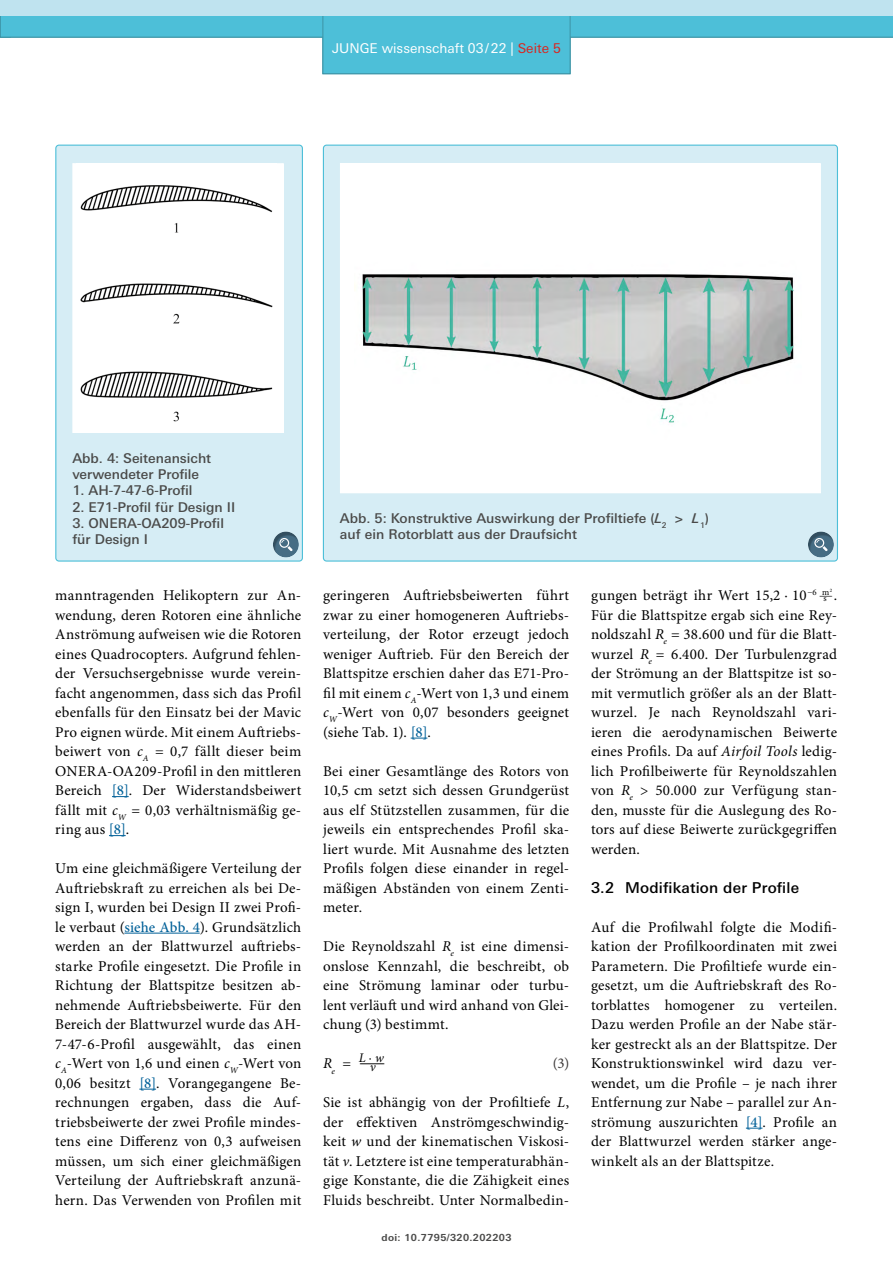
<style>
.page{position:relative;width:893px;height:1263px;background:#fff}
.page>*{position:absolute;margin:0;border:0;box-sizing:border-box;transform-origin:0 0}
.t1{font:15px/19.5px "Minion Pro";letter-spacing:.015em;color:#000;text-align:justify}
.t2{font:500 15px "Univers Next W1 G";letter-spacing:.015em;color:#000}
.t3{font:15px "Minion Pro";color:#3b3838}
.t4{font:500 13.5px/16.2px "Univers Next W1 G";color:#4a4a49}
.t5{font:13.5px "Univers Next W1 G";color:#fff}
.t6{font:italic 13.05px "Minion Pro";color:#000}
.t7{font:700 9.75px "Univers Next W1 G";letter-spacing:.04em;color:#4a4a49}
.t8{font:8.7px "Minion Pro";color:#000}
.s1{color:#d92620}
.s2{font-style:italic}
.s3{font-weight:500;color:#006098}
.s4{font-size:15px}
.s5{font-style:normal;font-size:15px}
.s6{font-style:normal;font-size:18px}
.s7{font-style:normal}
</style>
<div class="page">
<div style="left:0;top:16px;width:893px;height:21px;background:#4dbfd8"></div>
<div style="left:323px;top:13px;width:247px;height:61px;background:#4dbfd8;border:1px solid #3d94a6"></div>
<div style="left:0;top:0;width:893px;height:16px;background:#bfe3ef"></div>
<svg style="left:411px;top:738px;width:16px;height:1px"></svg>
<svg style="left:112px;top:796px;width:17px;height:1px"></svg>
<svg style="left:109px;top:835px;width:17px;height:1px"></svg>
<hr style="left:124px;top:933px;width:76px;height:1px;background:#006098">
<svg style="left:139px;top:1089px;width:17px;height:1px"></svg>
<svg style="left:746px;top:1128px;width:16px;height:1px"></svg>
<div style="left:56px;top:145px;width:246px;height:416px;background:#d6edf5;border-radius:3px"></div>
<div style="left:73px;top:164px;width:210px;height:268px;background:#fff"></div>
<img style="left:80px;top:185px;width:193px;height:237px">
<div style="left:72px;top:163px;width:212px;height:270px;border:1px solid #fff"></div>
<div style="left:55px;top:145px;width:248px;height:417px;border:1px solid #4dbfd8;border-radius:3px"></div>
<div style="left:323px;top:145px;width:514px;height:416px;background:#d6edf5;border-radius:3px"></div>
<div style="left:340px;top:164px;width:480px;height:329px;background:#fff"></div>
<img style="left:362px;top:274px;width:432px;height:149px">
<div style="left:340px;top:163px;width:481px;height:330px;border:1px solid #fff"></div>
<div style="left:260px;top:520px;width:51px;height:38px;background:#000;opacity:.28"></div>
<svg style="left:279px;top:538px;width:14px;height:13px"></svg>
<div style="left:795px;top:520px;width:51px;height:38px;background:#000;opacity:.28"></div>
<svg style="left:814px;top:538px;width:14px;height:13px"></svg>
<p class="t5" style="left:332px;top:40px;width:230px">JUNGE wissenschaft 03/18 | <span class="s1">Seite 5</span></p>
<p class="t5" style="left:468px;top:40px;width:17px">15</p>
<p class="t5" style="left:491px;top:40px;width:17px">22</p>
<p class="t4" style="left:72px;top:450px;width:140px">Abb. 4: Seitenansicht verwendeter Profile</p>
<p class="t4" style="left:72px;top:482px;width:122px">1. AH-7-47-6-Profil</p>
<p class="t4" style="left:72px;top:499px;width:164px">2. E71-Profil für Design II</p>
<p class="t4" style="left:72px;top:515px;width:153px">3. ONERA-OA209-Profil für Design I</p>
<p class="t4" style="left:340px;top:510px;width:370px">Abb. 5: Konstruktive Auswirkung der Profiltiefe (<span class="s2">L</span><sub>2</sub> &gt; <span class="s2">L</span><sub>1</sub>) auf ein Rotorblatt aus der Draufsicht</p>
<p class="t1" style="left:55px;top:586px;width:248px">manntragenden Helikoptern zur An&shy;wendung, deren Rotoren eine ähnliche Anströmung aufweisen wie die Rotoren eines Quadrocopters. Aufgrund fehlen&shy;der Versuchsergebnisse wurde verein&shy;facht angenommen, dass sich das Profil ebenfalls für den Einsatz bei der Mavic Pro eignen würde. Mit einem Auftriebs&shy;beiwert von <span class="s2">c</span><sub>A</sub> = 0,7 fällt dieser beim ONERA-OA209-Profil in den mittleren Bereich <span class="s3">[8]</span>. Der Widerstandsbeiwert fällt mit <span class="s2">c</span><sub>W</sub> = 0,03 verhältnismäßig ge&shy;ring aus <span class="s3">[8]</span>.</p>
<p class="t1" style="left:55px;top:859px;width:248px">Um eine gleichmäßigere Verteilung der Auftriebskraft zu erreichen als bei De&shy;sign I, wurden bei Design II zwei Profi&shy;le verbaut (<span class="s3">siehe Abb. 4</span>). Grundsätzlich werden an der Blattwurzel auftriebs&shy;starke Profile eingesetzt. Die Profile in Richtung der Blattspitze besitzen ab&shy;nehmende Auftriebsbeiwerte. Für den Bereich der Blattwurzel wurde das AH-7-47-6-Profil ausgewählt, das einen <span class="s2">c</span><sub>A</sub>-Wert von 1,6 und einen <span class="s2">c</span><sub>W</sub>-Wert von 0,06 besitzt <span class="s3">[8]</span>. Vorangegangene Be&shy;rechnungen ergaben, dass die Auf&shy;triebsbeiwerte der zwei Profile mindes&shy;tens eine Differenz von 0,3 aufweisen müssen, um sich einer gleichmäßigen Verteilung der Auftriebskraft anzunä&shy;hern. Das Verwenden von Profilen mit</p>
<p class="t1" style="left:323px;top:586px;width:248px">geringeren Auftriebsbeiwerten führt zwar zu einer homogeneren Auftriebs&shy;verteilung, der Rotor erzeugt jedoch weniger Auftrieb. Für den Bereich der Blattspitze erschien daher das E71-Pro&shy;fil mit einem <span class="s2">c</span><sub>A</sub>-Wert von 1,3 und einem <span class="s2">c</span><sub>W</sub>-Wert von 0,07 besonders geeignet (siehe Tab. 1). <span class="s3">[8]</span>.</p>
<p class="t1" style="left:323px;top:761px;width:248px">Bei einer Gesamtlänge des Rotors von 10,5 cm setzt sich dessen Grundgerüst aus elf Stützstellen zusammen, für die jeweils ein entsprechendes Profil ska&shy;liert wurde. Mit Ausnahme des letzten Profils folgen diese einander in regel&shy;mäßigen Abständen von einem Zenti&shy;meter.</p>
<p class="t1" style="left:323px;top:937px;width:248px">Die Reynoldszahl <span class="s2">R</span><sub>e</sub> ist eine dimensi&shy;onslose Kennzahl, die beschreibt, ob eine Strömung laminar oder turbu&shy;lent verläuft und wird anhand von Glei&shy;chung (3) bestimmt.</p>
<p class="t6" style="left:323px;top:1049px;width:63px"><span class="s4">R</span><sub>e</sub> <span class="s5">=</span> L<span class="s6">_</span><span class="s7">∙</span> w</p>
<p class="t6" style="left:370px;top:1058px;width:7px">ν</p>
<p class="t3" style="left:553px;top:1053px;width:18px">(3)</p>
<p class="t1" style="left:323px;top:1093px;width:248px">Sie ist abhängig von der Profiltiefe <span class="s2">L</span>, der effektiven Anströmgeschwindig&shy;keit <span class="s2">w</span> und der kinematischen Viskosi&shy;tät <span class="s2">ν</span>. Letztere ist eine temperaturabhän&shy;gige Konstante, die die Zähigkeit eines Fluids beschreibt. Unter Normalbedin-</p>
<p class="t7" style="left:381px;top:1232px;width:132px">doi: 10.7795/320.202203</p>
<p class="t1" style="left:591px;top:586px;width:243px">gungen beträgt ihr Wert 15,2 ∙ 10<sup>−6</sup> <sup>_</sup><sup>m</sup><sup>2</sup></p>
<p class="t8" style="left:823px;top:592px;width:15px">s <span class="s4">.</span></p>
<p class="t1" style="left:591px;top:605px;width:248px">Für die Blattspitze ergab sich eine Rey&shy;noldszahl <span class="s2">R</span><sub>e</sub> = 38.600 und für die Blatt&shy;wurzel <span class="s2">R</span><sub>e</sub> = 6.400. Der Turbulenzgrad der Strömung an der Blattspitze ist so&shy;mit vermutlich größer als an der Blatt&shy;wurzel. Je nach Reynoldszahl vari&shy;ieren die aerodynamischen Beiwerte eines Profils. Da auf <span class="s2">Airfoil Tools</span> ledig&shy;lich Profilbeiwerte für Reynoldszahlen von <span class="s2">R</span><sub>e</sub> &gt; 50.000 zur Verfügung stan&shy;den, musste für die Auslegung des Ro&shy;tors auf diese Beiwerte zurückgegriffen werden.</p>
<p class="t2" style="left:591px;top:878px;width:210px">3.2 Modifikation der Profile</p>
<p class="t1" style="left:591px;top:917px;width:248px">Auf die Profilwahl folgte die Modifi&shy;kation der Profilkoordinaten mit zwei Parametern. Die Profiltiefe wurde ein&shy;gesetzt, um die Auftriebskraft des Ro&shy;torblattes homogener zu verteilen.<br>Dazu werden Profile an der Nabe stär&shy;ker gestreckt als an der Blattspitze. Der Konstruktionswinkel wird dazu ver&shy;wendet, um die Profile – je nach ihrer Entfernung zur Nabe – parallel zur An&shy;strömung auszurichten <span class="s3">[4]</span>. Profile an der Blattwurzel werden stärker ange&shy;winkelt als an der Blattspitze.</p>
</div>
